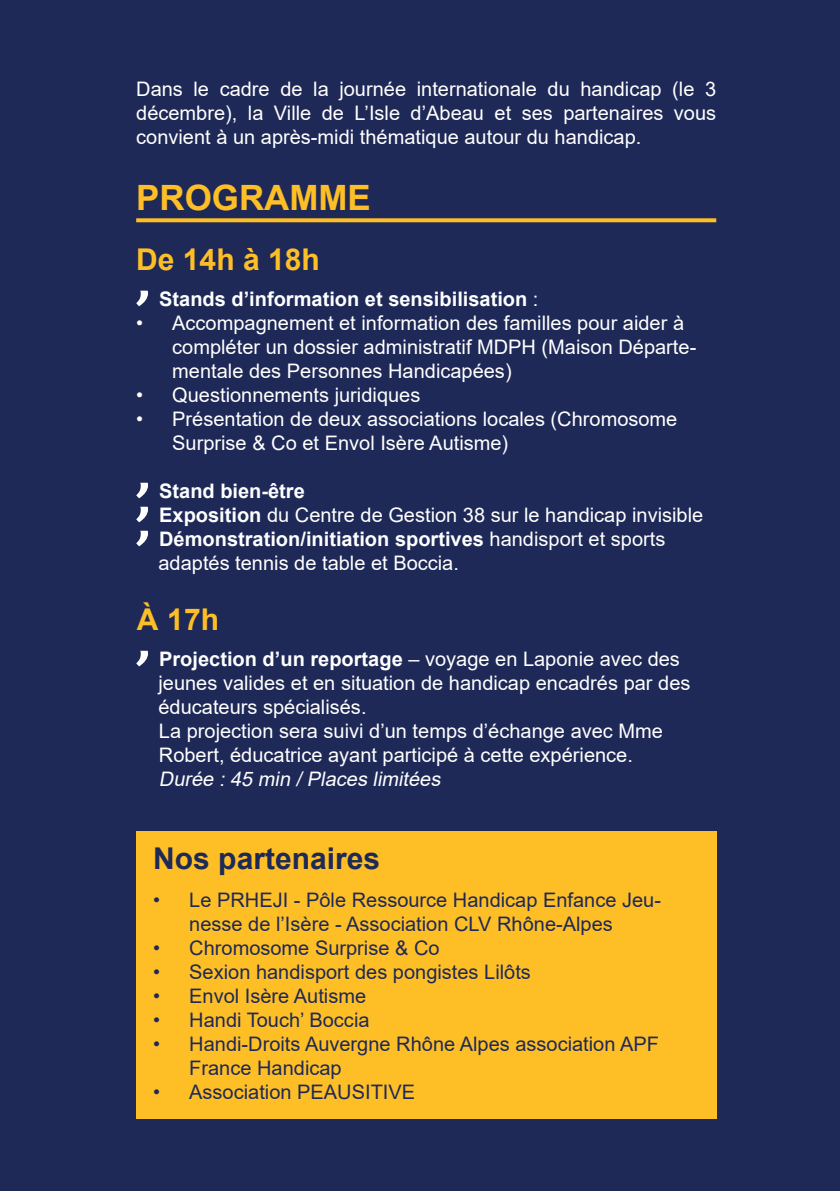
<style>
.page{position:relative;width:840px;height:1191px;background:#fff}
.page>*{position:absolute;margin:0;border:0;box-sizing:border-box;transform-origin:0 0}
.t1{font:700 34.8px "Arial";color:#febf26}
.t2{font:700 30px "Arial";color:#1e2957}
.t3{font:700 30px "Arial";color:#febf26}
.t4{font:20px/24px "Arial";color:#fff}
.t5{font:20px/24px "Arial";color:#1e2957}
.t6{font:700 20px "Arial";color:#fff}
.t7{font:italic 20px "Arial";color:#fff}
.s1{font-weight:400}
.s2{font-weight:700}
</style>
<div class="page">
<div style="left:0;top:0;width:839px;height:1191px;background:#1e2957"></div>
<svg style="left:136px;top:291px;width:12px;height:15px"></svg>
<svg style="left:136px;top:483px;width:12px;height:15px"></svg>
<svg style="left:136px;top:507px;width:12px;height:15px"></svg>
<svg style="left:136px;top:531px;width:12px;height:15px"></svg>
<svg style="left:136px;top:651px;width:12px;height:15px"></svg>
<div style="left:136px;top:831px;width:579px;height:287px;background:#febf26"></div>
<svg style="left:136px;top:218px;width:579px;height:4px;fill:#febf26"></svg>
<p class="t4" style="left:136px;top:77px;width:581px;text-align:justify">Dans le cadre de la journée internationale du handicap (le 3 décembre), la Ville de L’Isle d’Abeau et ses partenaires vous convient à un après-midi thématique autour du handicap.</p>
<h1 class="t1" style="left:136px;top:173px;width:236px">PROGRAMME</h1>
<h2 class="t3" style="left:136px;top:238px;width:185px">De 14h à 18h</h2>
<p class="t6" style="left:159px;top:285px;width:380px">Stands d’information et sensibilisation <span class="s1">:</span></p>
<p class="t4" style="left:172px;top:311px;width:525px;text-indent:-36px">• Accompagnement et information des familles pour aider à compléter un dossier administratif MDPH (Maison Départe&shy;mentale des Personnes Handicapées)</p>
<p class="t4" style="left:136px;top:383px;width:285px">• Questionnements juridiques</p>
<p class="t4" style="left:172px;top:407px;width:506px;text-indent:-36px">• Présentation de deux associations locales (Chromosome<br>Surprise &amp; Co et Envol Isère Autisme)</p>
<p class="t4" style="left:158px;top:479px;width:546px"><span class="s2">Stand bien-être<br>Exposition</span> du Centre de Gestion 38 sur le handicap invisible <span class="s2">Démonstration/initiation sportives</span> handisport et sports adaptés tennis de table et Boccia.</p>
<h2 class="t3" style="left:137px;top:598px;width:84px">À 17h</h2>
<p class="t4" style="left:158px;top:647px;width:533px"><span class="s2">Projection d’un reportage</span> – voyage en Laponie avec des jeunes valides et en situation de handicap encadrés par des éducateurs spécialisés.<br>La projection sera suivi d’un temps d’échange avec Mme Robert, éducatrice ayant participé à cette expérience.</p>
<p class="t7" style="left:159px;top:765px;width:288px">Durée :45 min /Places limitées</p>
<h2 class="t2" style="left:153px;top:837px;width:228px">Nos partenaires</h2>
<p class="t5" style="left:189px;top:888px;width:473px;text-indent:-36px">• Le PRHEJI - Pôle Ressource Handicap Enfance Jeu&shy;nesse de l’Isère - Association CLV Rhône-Alpes</p>
<p class="t5" style="left:153px;top:936px;width:288px">• Chromosome Surprise &amp; Co</p>
<p class="t5" style="left:153px;top:960px;width:379px">• Sexion handisport des pongistes Lilôts</p>
<p class="t5" style="left:153px;top:984px;width:214px">• Envol Isère Autisme</p>
<p class="t5" style="left:153px;top:1008px;width:218px">• Handi Touch’ Boccia</p>
<p class="t5" style="left:189px;top:1032px;width:471px;text-indent:-36px">• Handi-Droits Auvergne Rhône Alpes association APF<br>France Handicap</p>
<p class="t5" style="left:153px;top:1080px;width:263px">• Association PEAUSITIVE</p>
</div>
